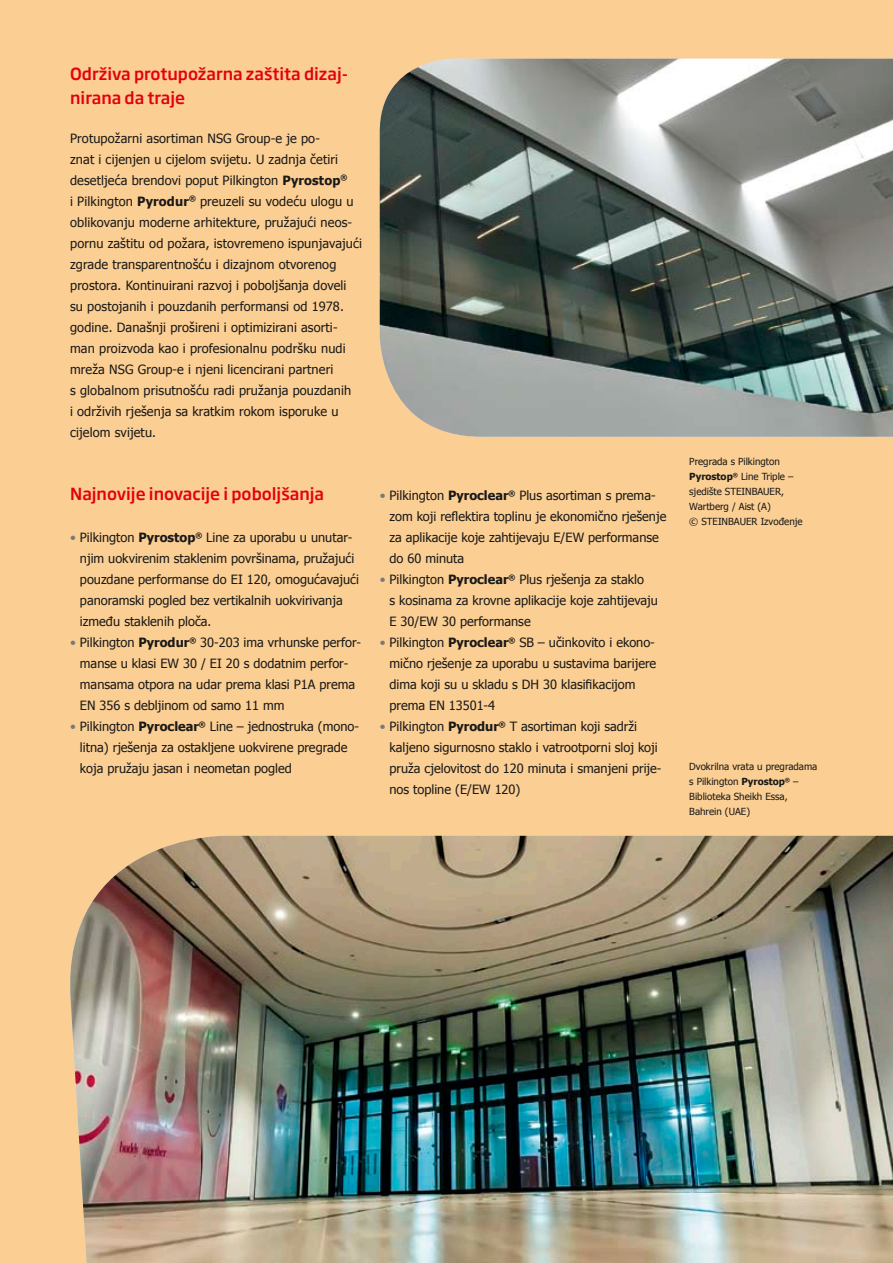
<style>
.page{position:relative;width:893px;height:1263px;background:#fbce93}
.page>*{position:absolute;margin:0;border:0;box-sizing:border-box;transform-origin:0 0}
.t1{font:500 16.5px/24px "Soho Gothic Pro";color:#e3000e}
.t2{font:12.75px/21px "Tahoma";color:#191918}
.t3{font:9.75px/15px "Tahoma";color:#191918}
.s1{font-weight:700}
.s2{color:#787a79}
</style>
<div class="page">
<img style="left:70px;top:836px;width:823px;height:427px">
<img style="left:380px;top:59px;width:513px;height:378px">
<p class="t1" style="left:70px;top:61px;width:279px">Održiva protupožarna zaštita dizaj&shy;nirana da traje</p>
<p class="t2" style="left:70px;top:127px;width:293px">Protupožarni asortiman NSG Group-e je po-<br>znat i cijenjen u cijelom svijetu. U zadnja četiri desetljeća brendovi poput Pilkington <span class="s1">Pyrostop</span><sup>®<br></sup>i Pilkington <span class="s1">Pyrodur</span><sup>®</sup> preuzeli su vodeću ulogu u oblikovanju moderne arhitekture, pružajući neos&shy;pornu zaštitu od požara, istovremeno ispunjavajući zgrade transparentnošću i dizajnom otvorenog prostora. Kontinuirani razvoj i poboljšanja doveli su postojanih i pouzdanih performansi od 1978. godine. Današnji prošireni i optimizirani asorti&shy;man proizvoda kao i profesionalnu podršku nudi mreža NSG Group-e i njeni licencirani partneri<br>s globalnom prisutnošću radi pružanja pouzdanih<br>i održivih rješenja sa kratkim rokom isporuke u cijelom svijetu.</p>
<p class="t1" style="left:70px;top:481px;width:255px">Najnovije inovacije i poboljšanja</p>
<p class="t2" style="left:80px;top:526px;width:281px;text-indent:-10px"><span class="s2">•</span> Pilkington <span class="s1">Pyrostop</span><sup>®</sup> Line za uporabu u unutar&shy;njim uokvirenim staklenim površinama, pružajući pouzdane performanse do EI 120, omogućavajući panoramski pogled bez vertikalnih uokvirivanja između staklenih ploča.</p>
<p class="t2" style="left:80px;top:631px;width:283px;text-indent:-10px"><span class="s2">•</span> Pilkington <span class="s1">Pyrodur</span><sup>®</sup> 30-203 ima vrhunske perfor&shy;manse u klasi EW 30 / EI 20 s dodatnim perfor&shy;mansama otpora na udar prema klasi P1A prema EN 356 s debljinom od samo 11 mm</p>
<p class="t2" style="left:80px;top:715px;width:281px;text-indent:-10px"><span class="s2">•</span> Pilkington <span class="s1">Pyroclear</span><sup>®</sup> Line – jednostruka (mono&shy;litna) rješenja za ostakljene uokvirene pregrade koja pružaju jasan i neometan pogled</p>
<p class="t2" style="left:389px;top:484px;width:278px;text-indent:-10px"><span class="s2">•</span> Pilkington <span class="s1">Pyroclear</span><sup>®</sup> Plus asortiman s prema&shy;zom koji reflektira toplinu je ekonomično rješenje za aplikacije koje zahtijevaju E/EW performanse do 60 minuta</p>
<p class="t2" style="left:389px;top:568px;width:270px;text-indent:-10px"><span class="s2">•</span> Pilkington <span class="s1">Pyroclear</span><sup>®</sup> Plus rješenja za staklo<br>s kosinama za krovne aplikacije koje zahtijevaju<br>E 30/EW 30 performanse</p>
<p class="t2" style="left:389px;top:631px;width:268px;text-indent:-10px"><span class="s2">•</span> Pilkington <span class="s1">Pyroclear</span><sup>®</sup> SB – učinkovito i ekono&shy;mično rješenje za uporabu u sustavima barijere dima koji su u skladu s DH 30 klasifikacijom prema EN 13501-4</p>
<p class="t2" style="left:389px;top:715px;width:273px;text-indent:-10px"><span class="s2">•</span> Pilkington <span class="s1">Pyrodur</span><sup>®</sup> T asortiman koji sadrži kaljeno sigurnosno staklo i vatrootporni sloj koji pruža cjelovitost do 120 minuta i smanjeni prije&shy;nos topline (E/EW 120)</p>
<p class="t3" style="left:689px;top:454px;width:115px">Pregrada s Pilkington<br><span class="s1">Pyrostop</span><sup>®</sup> Line Triple – sjedište STEINBAUER,<br>Wartberg / Aist (A)<br>© STEINBAUER Izvođenje</p>
<p class="t3" style="left:689px;top:758px;width:130px">Dvokrilna vrata u pregradama s Pilkington <span class="s1">Pyrostop</span><sup>®</sup> –<br>Biblioteka Sheikh Essa,<br>Bahrein (UAE)</p>
</div>
